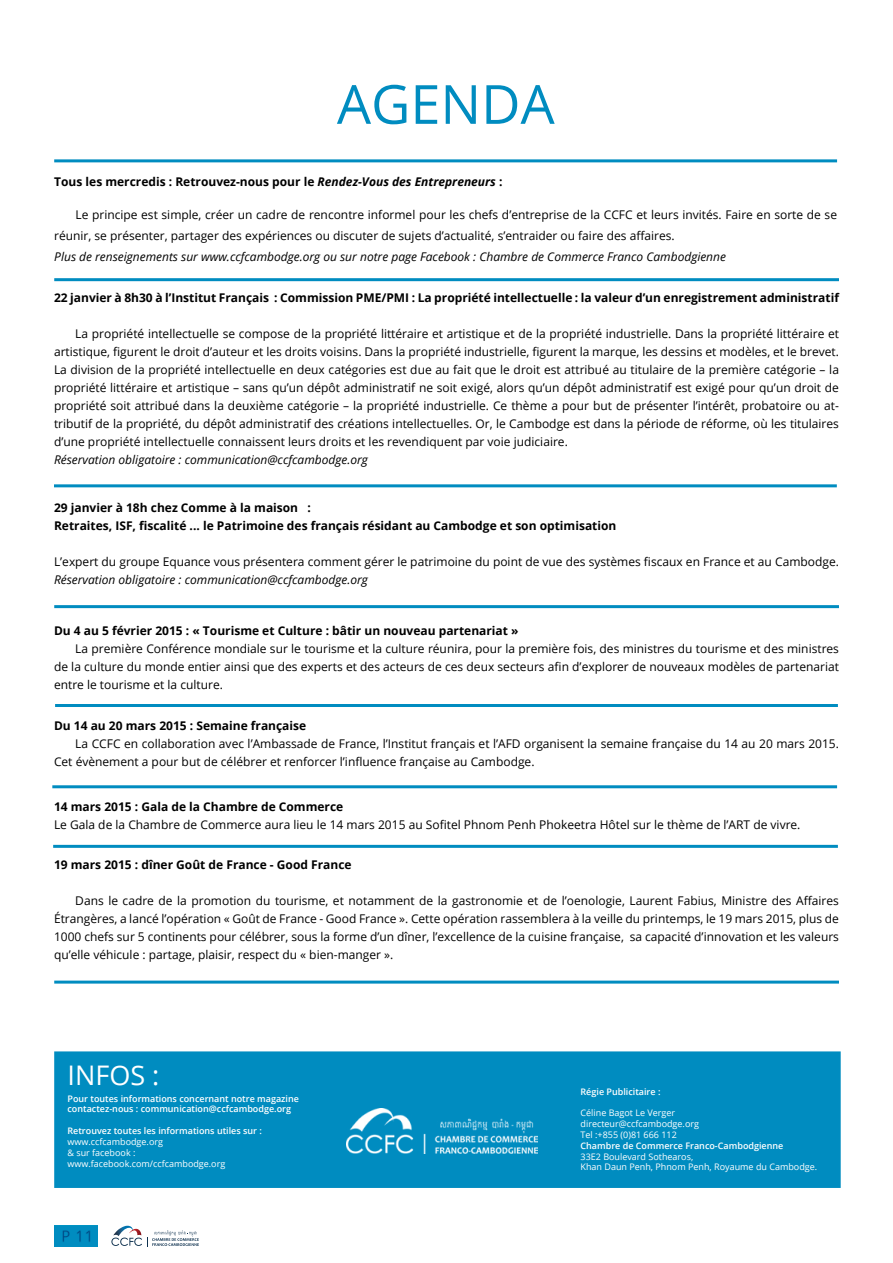
<style>
.page{position:relative;width:893px;height:1263px;background:#fff}
.page>*{position:absolute;margin:0;border:0;box-sizing:border-box;transform-origin:0 0}
.t1{font:54px "Open Sans";color:#008cc0}
.t2{font:27px "Open Sans";color:#fff}
.t3{font:12px/18px "Open Sans";color:#000;text-align:justify}
.t4{font:700 12px/18px "Open Sans";color:#000}
.t5{font:italic 12px "Open Sans";color:#000}
.t6{font:9px/10.8px "Open Sans";color:#fff}
.t7{font:600 9px/10.8px "Open Sans";color:#fff}
.s1{font-style:italic}
</style>
<div class="page">
<svg style="left:111px;top:1226px;width:88px;height:20px"></svg>
<img style="left:54px;top:1226px;width:43px;height:20px">
<hr style="left:54px;top:278px;width:785px;height:3px;background:#008cc0">
<hr style="left:54px;top:159px;width:783px;height:3px;background:#008cc0">
<hr style="left:54px;top:484px;width:783px;height:3px;background:#008cc0">
<hr style="left:52px;top:785px;width:785px;height:3px;background:#008cc0">
<hr style="left:54px;top:980px;width:785px;height:3px;background:#008cc0">
<hr style="left:55px;top:704px;width:783px;height:3px;background:#008cc0">
<hr style="left:53px;top:845px;width:785px;height:3px;background:#008cc0">
<div style="left:54px;top:1051px;width:787px;height:137px;background:#008cc0;border:3px solid #008cc0"></div>
<img style="left:347px;top:1109px;width:190px;height:44px">
<hr style="left:54px;top:605px;width:785px;height:3px;background:#008cc0">
<h1 class="t1" style="left:337px;top:66px;width:219px">AGENDA</h1>
<p class="t4" style="left:54px;top:172px;width:450px">Tous les mercredis : Retrouvez-nous pour le <span class="s1">Rendez-Vous des Entrepreneurs</span> :</p>
<p class="t3" style="left:54px;top:204px;width:784px;line-height:21px;text-indent:21px">Le principe est simple, créer un cadre de rencontre informel pour les chefs d’entreprise de la CCFC et leurs invités. Faire en sorte de se réunir, se présenter, partager des expériences ou discuter de sujets d’actualité, s’entraider ou faire des affaires.</p>
<p class="t5" style="left:54px;top:249px;width:673px">Plus de renseignements sur www.ccfcambodge.org ou sur notre page Facebook : Chambre de Commerce Franco Cambodgienne</p>
<p class="t4" style="left:54px;top:289px;width:786px">22 janvier à 8h30 à l’Institut Français : Commission PME/PMI : La propriété intellectuelle : la valeur d’un enregistrement administratif</p>
<p class="t3" style="left:54px;top:325px;width:786px;text-indent:21px">La propriété intellectuelle se compose de la propriété littéraire et artistique et de la propriété industrielle. Dans la propriété littéraire et artistique, figurent le droit d’auteur et les droits voisins. Dans la propriété industrielle, figurent la marque, les dessins et modèles, et le brevet.<br>La division de la propriété intellectuelle en deux catégories est due au fait que le droit est attribué au titulaire de la première catégorie – la propriété littéraire et artistique – sans qu’un dépôt administratif ne soit exigé, alors qu’un dépôt administratif est exigé pour qu’un droit de propriété soit attribué dans la deuxième catégorie – la propriété industrielle. Ce thème a pour but de présenter l’intérêt, probatoire ou at&shy;tributif de la propriété, du dépôt administratif des créations intellectuelles. Or, le Cambodge est dans la période de réforme, où les titulaires d’une propriété intellectuelle connaissent leurs droits et les revendiquent par voie judiciaire.</p>
<p class="t5" style="left:54px;top:452px;width:315px">Réservation obligatoire : communication@ccfcambodge.org</p>
<p class="t4" style="left:54px;top:498px;width:564px">29 janvier à 18h chez Comme à la maison :<br>Retraites, ISF, fiscalité ... le Patrimoine des français résidant au Cambodge et son optimisation</p>
<p class="t3" style="left:54px;top:552px;width:786px">L’expert du groupe Equance vous présentera comment gérer le patrimoine du point de vue des systèmes fiscaux en France et au Cambodge.</p>
<p class="t5" style="left:54px;top:571px;width:315px">Réservation obligatoire : communication@ccfcambodge.org</p>
<p class="t4" style="left:54px;top:621px;width:466px">Du 4 au 5 février 2015 : « Tourisme et Culture : bâtir un nouveau partenariat »</p>
<p class="t3" style="left:54px;top:639px;width:786px;text-indent:21px">La première Conférence mondiale sur le tourisme et la culture réunira, pour la première fois, des ministres du tourisme et des ministres de la culture du monde entier ainsi que des experts et des acteurs de ces deux secteurs afin d’explorer de nouveaux modèles de partenariat entre le tourisme et la culture.</p>
<p class="t4" style="left:54px;top:716px;width:254px">Du 14 au 20 mars 2015 : Semaine française</p>
<p class="t3" style="left:54px;top:734px;width:786px;text-indent:21px">La CCFC en collaboration avec l’Ambassade de France, l’Institut français et l’AFD organisent la semaine française du 14 au 20 mars 2015.<br>Cet évènement a pour but de célébrer et renforcer l’influence française au Cambodge.</p>
<p class="t4" style="left:54px;top:797px;width:291px">14 mars 2015 : Gala de la Chambre de Commerce</p>
<p class="t3" style="left:54px;top:815px;width:748px">Le Gala de la Chambre de Commerce aura lieu le 14 mars 2015 au Sofitel Phnom Penh Phokeetra Hôtel sur le thème de l’ART de vivre.</p>
<p class="t4" style="left:54px;top:855px;width:299px">19 mars 2015 : dîner Goût de France - Good France</p>
<p class="t3" style="left:54px;top:891px;width:786px;text-indent:21px">Dans le cadre de la promotion du tourisme, et notamment de la gastronomie et de l’oenologie, Laurent Fabius, Ministre des Affaires Étrangères, a lancé l’opération « Goût de France - Good France ». Cette opération rassemblera à la veille du printemps, le 19 mars 2015, plus de 1000 chefs sur 5 continents pour célébrer, sous la forme d’un dîner, l’excellence de la cuisine française, sa capacité d’innovation et les valeurs qu’elle véhicule : partage, plaisir, respect du « bien-manger ».</p>
<h2 class="t2" style="left:68px;top:1056px;width:93px">INFOS :</h2>
<p class="t7" style="left:68px;top:1093px;width:233px">Pour toutes informations concernant notre magazine contactez-nous : communication@ccfcambodge.org</p>
<p class="t7" style="left:68px;top:1125px;width:196px">Retrouvez toutes les informations utiles sur :</p>
<p class="t6" style="left:68px;top:1136px;width:159px">www.ccfcambodge.org<br>&amp; sur facebook : www.facebook.com/ccfcambodge.org</p>
<p class="t7" style="left:580px;top:1086px;width:81px">Régie Publicitaire :</p>
<p class="t6" style="left:580px;top:1107px;width:120px">Céline Bagot Le Verger directeur@ccfcambodge.org<br>Tel :+855 (0)81 666 112</p>
<p class="t7" style="left:580px;top:1140px;width:204px">Chambre de Commerce Franco-Cambodgienne</p>
<p class="t6" style="left:580px;top:1151px;width:238px">33E2 Boulevard Sothearos,<br>Khan Daun Penh, Phnom Penh, Royaume du Cambodge.</p>
</div>
